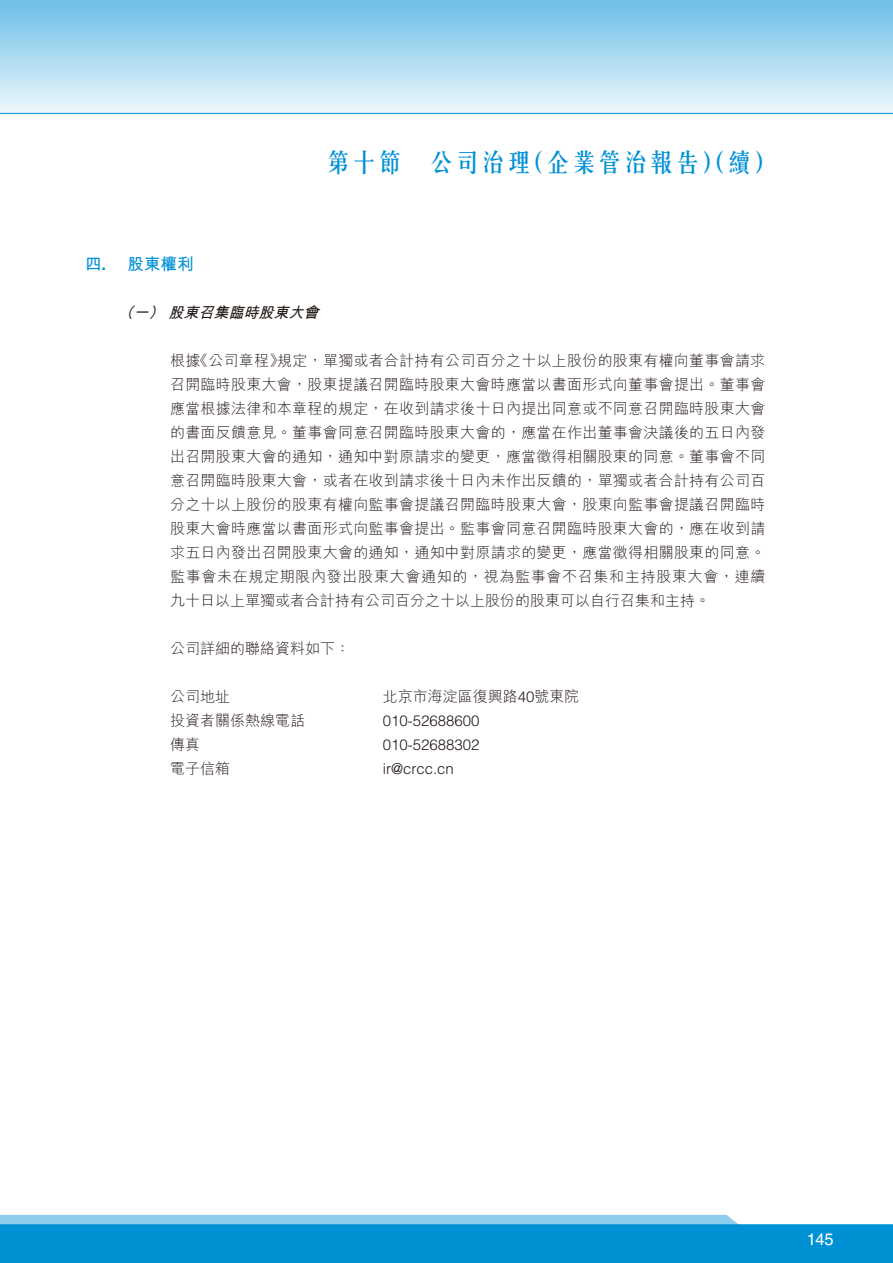
<style>
.page{position:relative;width:893px;height:1263px;background:#fff}
.page>*{position:absolute;margin:0;border:0;box-sizing:border-box;transform-origin:0 0}
.t1{font:500 25.5px "C Song 3 HK";letter-spacing:.015em;color:#0091d5}
.t2{font:700 16.5px "M Hei HK";color:#0091d5}
.t3{font:16.5px "Helvetica LT Std";color:#fff}
.t4{font:300 15px/24px "M Hei HK";color:#231916;text-align:justify}
.t5{font:300 15px "Helvetica LT Std";color:#231916}
.t6{font:italic 700 15px "M Hei HK";color:#231916}
.s1{font-family:"Helvetica LT Std"}
</style>
<div class="page">
<div style="left:0;top:0;width:893px;height:116px;background:linear-gradient(to bottom,#6bbfe6,#eef7fc)"></div>
<div style="left:0;top:1224px;width:893px;height:39px;background:#0091d5"></div>
<svg style="left:0;top:1215px;width:739px;height:10px;background:#82c8ea"></svg>
<hr style="left:0;top:113px;width:893px;height:1px;background:#0091d5">
<h1 class="t1" style="left:325px;top:149px;width:454px">第十節 公司治理（企業管治報告）（續）</h1>
<p class="t2" style="left:85px;top:252px;width:110px">四<span class="s1">.</span> 股東權利</p>
<p class="t6" style="left:119px;top:302px;width:207px">（一）股東召集臨時股東大會</p>
<p class="t4" style="left:170px;top:348px;width:597px">根據《公司章程》規定，單獨或者合計持有公司百分之十以上股份的股東有權向董事會請求召開臨時股東大會，股東提議召開臨時股東大會時應當以書面形式向董事會提出。董事會應當根據法律和本章程的規定，在收到請求後十日內提出同意或不同意召開臨時股東大會的書面反饋意見。董事會同意召開臨時股東大會的，應當在作出董事會決議後的五日內發出召開股東大會的通知，通知中對原請求的變更，應當徵得相關股東的同意。董事會不同意召開臨時股東大會，或者在收到請求後十日內未作出反饋的，單獨或者合計持有公司百分之十以上股份的股東有權向監事會提議召開臨時股東大會，股東向監事會提議召開臨時股東大會時應當以書面形式向監事會提出。監事會同意召開臨時股東大會的，應在收到請求五日內發出召開股東大會的通知，通知中對原請求的變更，應當徵得相關股東的同意。監事會未在規定期限內發出股東大會通知的，視為監事會不召集和主持股東大會，連續九十日以上單獨或者合計持有公司百分之十以上股份的股東可以自行召集和主持。</p>
<p class="t4" style="left:170px;top:636px;width:181px">公司詳細的聯絡資料如下：</p>
<p class="t4" style="left:170px;top:684px;width:61px">公司地址</p>
<p class="t4" style="left:383px;top:684px;width:198px">北京市海淀區復興路<span class="s1">40</span>號東院</p>
<p class="t4" style="left:170px;top:708px;width:136px">投資者關係熱線電話</p>
<p class="t5" style="left:383px;top:711px;width:98px">010-52688600</p>
<p class="t4" style="left:170px;top:732px;width:31px">傳真</p>
<p class="t5" style="left:383px;top:735px;width:98px">010-52688302</p>
<p class="t4" style="left:170px;top:756px;width:61px">電子信箱</p>
<p class="t5" style="left:383px;top:759px;width:73px">ir@crcc.cn</p>
<p class="t3" style="left:807px;top:1230px;width:28px">145</p>
</div>
